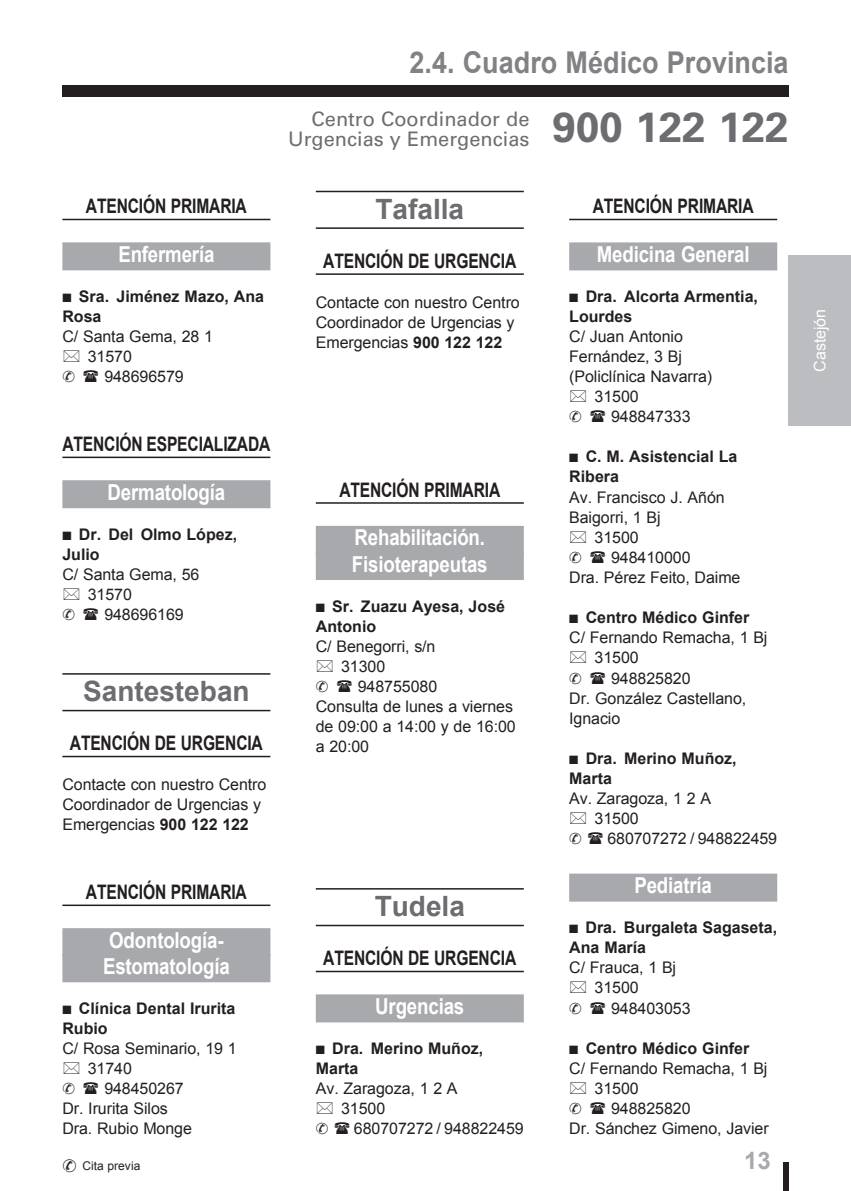
<style>
.page{position:relative;width:851px;height:1191px;background:#fff}
.page>*{position:absolute;margin:0;border:0;box-sizing:border-box;transform-origin:0 0}
.t1{font:700 30px "Arial";color:#808285;scale:.9 1}
.t2{font:700 28px "Arial";color:#6c6d70}
.t3{font:700 24px "Arial";color:#a8a9ad}
.t4{font:700 22px/26px "Arial";letter-spacing:-.01em;color:#fff;scale:.85 1}
.t5{font:700 20px "Arial";letter-spacing:-.01em;color:#231f20;scale:.78 1}
.t6{font:20px/20px "Univers";color:#6c6d70}
.t7{font:16px/20px "Arial";letter-spacing:-.005em;color:#231f20}
.t8{font:700 16px/20px "Arial";color:#231f20}
.t9{font:16px "Arial";color:#fff}
.t10{font:12px "Arial";color:#231f20}
.s1{font-weight:700}
</style>
<div class="page">
<div style="left:62px;top:85px;width:726px;height:11px;background:#231f20"></div>
<div style="left:782px;top:1162px;width:6px;height:29px;background:#231f20"></div>
<div style="left:788px;top:255px;width:62px;height:170px;background:#bcbdc0"></div>
<hr style="left:62px;top:219px;width:208px;height:1px;background:#231f20">
<div style="left:62px;top:242px;width:208px;height:28px;background:#a8a9ad"></div>
<hr style="left:62px;top:456px;width:208px;height:2px;background:#231f20">
<div style="left:62px;top:480px;width:208px;height:28px;background:#a8a9ad"></div>
<hr style="left:62px;top:673px;width:208px;height:1px;background:#231f20">
<hr style="left:62px;top:710px;width:208px;height:1px;background:#231f20">
<hr style="left:62px;top:756px;width:208px;height:1px;background:#231f20">
<hr style="left:62px;top:904px;width:208px;height:2px;background:#231f20">
<div style="left:62px;top:928px;width:208px;height:28px;background:#a8a9ad"></div>
<div style="left:62px;top:954px;width:208px;height:28px;background:#a8a9ad"></div>
<hr style="left:316px;top:191px;width:207px;height:1px;background:#231f20">
<hr style="left:316px;top:227px;width:207px;height:2px;background:#231f20">
<hr style="left:316px;top:273px;width:207px;height:2px;background:#231f20">
<hr style="left:316px;top:502px;width:207px;height:2px;background:#231f20">
<div style="left:316px;top:526px;width:207px;height:28px;background:#a8a9ad"></div>
<div style="left:316px;top:552px;width:207px;height:28px;background:#a8a9ad"></div>
<hr style="left:316px;top:888px;width:207px;height:1px;background:#231f20">
<hr style="left:316px;top:924px;width:207px;height:2px;background:#231f20">
<hr style="left:316px;top:970px;width:207px;height:2px;background:#231f20">
<div style="left:316px;top:994px;width:207px;height:28px;background:#a8a9ad"></div>
<hr style="left:569px;top:219px;width:208px;height:1px;background:#231f20">
<div style="left:569px;top:242px;width:208px;height:28px;background:#a8a9ad"></div>
<div style="left:569px;top:873px;width:208px;height:28px;background:#a8a9ad"></div>
<p class="t5" style="left:86px;top:195px;width:208px">ATENCIÓN PRIMARIA</p>
<h3 class="t4" style="left:118px;top:241px;width:114px">Enfermería</h3>
<p class="t8" style="left:62px;top:286px;width:203px">■ Sra. Jiménez Mazo, Ana<br>Rosa</p>
<p class="t7" style="left:88px;top:326px;width:127px;text-indent:-25px">C/ Santa Gema, 28 1<br>31570</p>
<p class="t7" style="left:104px;top:366px;width:81px">948696579</p>
<p class="t5" style="left:62px;top:433px;width:268px">ATENCIÓN ESPECIALIZADA</p>
<h3 class="t4" style="left:108px;top:479px;width:140px">Dermatología</h3>
<p class="t8" style="left:62px;top:524px;width:176px">■ Dr. Del Olmo López,<br>Julio</p>
<p class="t7" style="left:88px;top:564px;width:113px;text-indent:-25px">C/ Santa Gema, 56<br>31570</p>
<p class="t7" style="left:104px;top:604px;width:81px">948696169</p>
<h2 class="t2" style="left:83px;top:676px;width:168px">Santesteban</h2>
<p class="t5" style="left:70px;top:732px;width:249px">ATENCIÓN DE URGENCIA</p>
<p class="t7" style="left:62px;top:774px;width:205px">Contacte con nuestro Centro<br>Coordinador de Urgencias y<br>Emergencias <span class="s1">900 122 122</span></p>
<p class="t5" style="left:86px;top:880px;width:208px">ATENCIÓN PRIMARIA</p>
<h3 class="t4" style="left:103px;top:927px;width:150px">Odontología-<br>Estomatología</h3>
<p class="t8" style="left:62px;top:998px;width:174px">■ Clínica Dental Irurita<br>Rubio</p>
<p class="t7" style="left:88px;top:1038px;width:150px;text-indent:-25px">C/ Rosa Seminario, 19 1<br>31740</p>
<p class="t7" style="left:62px;top:1078px;width:131px;text-indent:42px">948450267<br>Dr. Irurita Silos<br>Dra. Rubio Monge</p>
<p class="t10" style="left:62px;top:1158px;width:79px">✆ Cita previa</p>
<h1 class="t1" style="left:409px;top:46px;width:422px">2.4. Cuadro Médico Provincia</h1>
<p class="t6" style="left:288px;top:110px;width:502px;text-indent:23px">Centro Coordinador de<br>Urgencias y Emergencias <sup>900</sup> <sup>122</sup> <sup>122</sup></p>
<h2 class="t2" style="left:375px;top:193px;width:90px">Tafalla</h2>
<p class="t5" style="left:323px;top:250px;width:249px">ATENCIÓN DE URGENCIA</p>
<p class="t7" style="left:316px;top:292px;width:205px">Contacte con nuestro Centro<br>Coordinador de Urgencias y<br>Emergencias <span class="s1">900 122 122</span></p>
<p class="t5" style="left:339px;top:478px;width:208px">ATENCIÓN PRIMARIA</p>
<h3 class="t4" style="left:352px;top:524px;width:161px">Rehabilitación.<br>Fisioterapeutas</h3>
<p class="t8" style="left:316px;top:596px;width:191px">■ Sr. Zuazu Ayesa, José<br>Antonio</p>
<p class="t7" style="left:341px;top:636px;width:96px;text-indent:-25px">C/ Benegorri, s/n<br>31300</p>
<p class="t7" style="left:316px;top:676px;width:201px;text-indent:42px">948755080<br>Consulta de lunes a viernes de 09:00 a 14:00 y de 16:00 a 20:00</p>
<h2 class="t2" style="left:374px;top:891px;width:92px">Tudela</h2>
<p class="t5" style="left:323px;top:947px;width:249px">ATENCIÓN DE URGENCIA</p>
<h3 class="t4" style="left:375px;top:993px;width:106px">Urgencias</h3>
<p class="t8" style="left:316px;top:1038px;width:169px">■ Dra. Merino Muñoz,<br>Marta</p>
<p class="t7" style="left:341px;top:1078px;width:118px;text-indent:-25px">Av. Zaragoza, 1 2 A<br>31500</p>
<p class="t7" style="left:354px;top:1118px;width:171px">680707272 / 948822459</p>
<p class="t5" style="left:592px;top:195px;width:208px">ATENCIÓN PRIMARIA</p>
<h3 class="t4" style="left:596px;top:241px;width:181px">Medicina General</h3>
<p class="t8" style="left:569px;top:286px;width:190px">■ Dra. Alcorta Armentia,<br>Lourdes</p>
<p class="t7" style="left:569px;top:326px;width:115px">C/ Juan Antonio</p>
<p class="t7" style="left:569px;top:346px;width:114px">Fernández, 3 Bj</p>
<p class="t7" style="left:569px;top:366px;width:144px">(Policlínica Navarra)</p>
<p class="t7" style="left:594px;top:387px;width:46px">31500</p>
<p class="t7" style="left:611px;top:407px;width:81px">948847333</p>
<p class="t8" style="left:569px;top:447px;width:170px">■ C. M. Asistencial La<br>Ribera</p>
<p class="t7" style="left:569px;top:487px;width:157px">Av. Francisco J. Añón</p>
<p class="t7" style="left:569px;top:507px;width:93px">Baigorri, 1 Bj</p>
<p class="t7" style="left:594px;top:527px;width:46px">31500</p>
<p class="t7" style="left:569px;top:547px;width:173px;text-align:center">948410000<br>Dra. Pérez Feito, Daime</p>
<p class="t8" style="left:569px;top:607px;width:182px">■ Centro Médico Ginfer</p>
<p class="t7" style="left:569px;top:627px;width:200px">C/ Fernando Remacha, 1 Bj</p>
<p class="t7" style="left:594px;top:648px;width:46px">31500</p>
<p class="t7" style="left:569px;top:668px;width:178px;text-indent:42px">948825820<br>Dr. González Castellano,<br>Ignacio</p>
<p class="t8" style="left:569px;top:748px;width:169px">■ Dra. Merino Muñoz,<br>Marta</p>
<p class="t7" style="left:594px;top:788px;width:118px;text-indent:-25px">Av. Zaragoza, 1 2 A<br>31500</p>
<p class="t7" style="left:607px;top:828px;width:171px">680707272 / 948822459</p>
<h3 class="t4" style="left:634px;top:872px;width:93px">Pediatría</h3>
<p class="t8" style="left:569px;top:917px;width:209px">■ Dra. Burgaleta Sagaseta,<br>Ana María</p>
<p class="t7" style="left:594px;top:957px;width:83px;text-indent:-25px">C/ Frauca, 1 Bj<br>31500</p>
<p class="t7" style="left:611px;top:998px;width:81px">948403053</p>
<p class="t8" style="left:569px;top:1038px;width:182px">■ Centro Médico Ginfer</p>
<p class="t7" style="left:569px;top:1058px;width:200px">C/ Fernando Remacha, 1 Bj</p>
<p class="t7" style="left:594px;top:1078px;width:46px">31500</p>
<p class="t7" style="left:569px;top:1098px;width:201px;text-indent:42px">948825820<br>Dr. Sánchez Gimeno, Javier</p>
<h3 class="t3" style="left:744px;top:1147px;width:28px">13</h3>
<p class="t9" style="left:810px;top:372px;width:65px;rotate:-90deg">Castejón</p>
</div>
